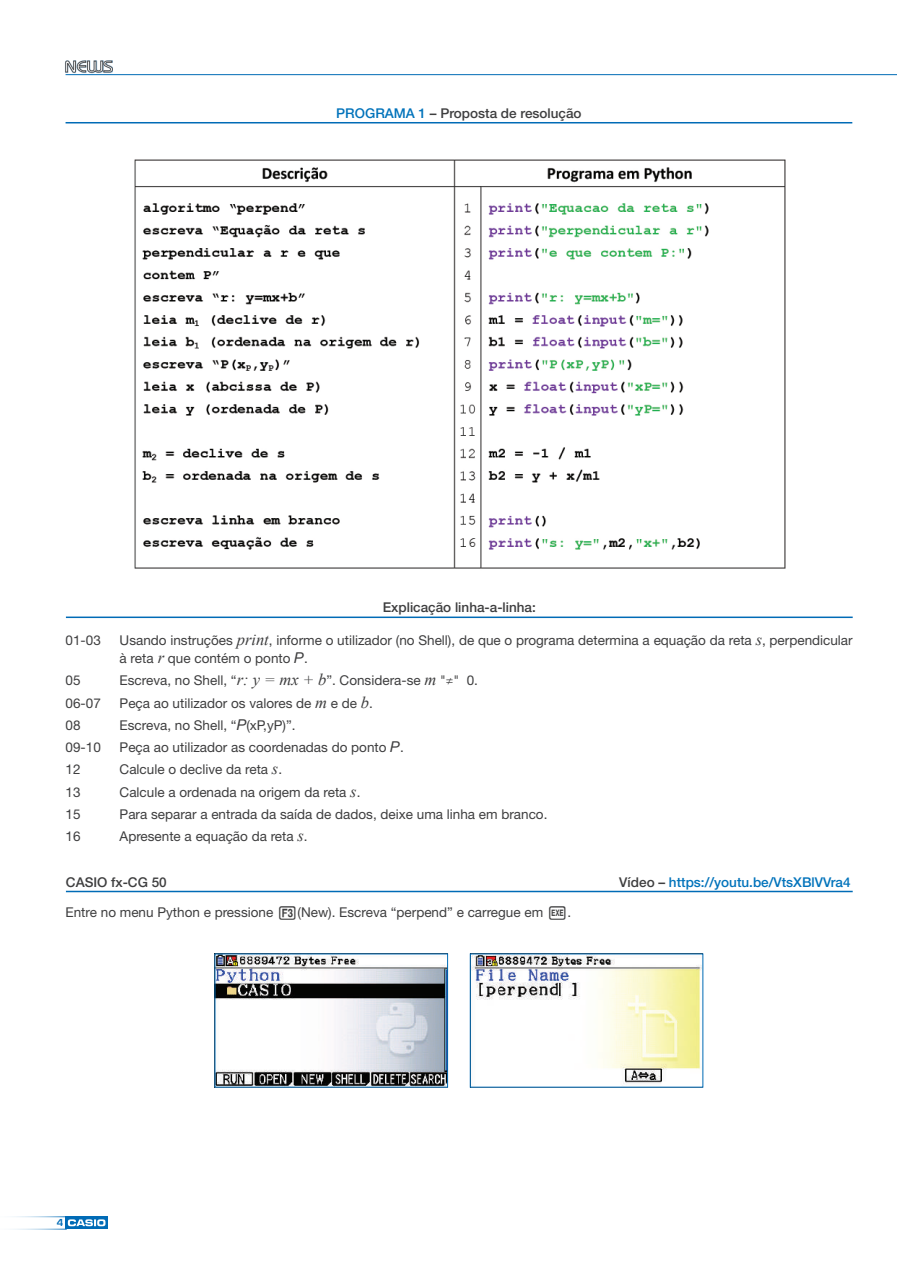
<style>
.page{position:relative;width:897px;height:1267px;background:#fff}
.page>*{position:absolute;margin:0;border:0;box-sizing:border-box;transform-origin:0 0}
.t1{font:13.5px/18px "Helvetica Neue LT Std";color:#3e3e3f}
.t2{font:500 13.5px "Helvetica Neue LT Std";color:#3e3e3f}
.t3{font:500 13.5px "Helvetica Neue LT Std";color:#0273bb}
.t4{font:700 10.5px "Eurostile";color:#006bb6}
.s1{color:#0273bb}
.s2{font-family:"Times New Roman";font-style:italic;font-size:16.5px}
.s3{font-style:italic;font-size:15px}
.s4{color:#3e3e3f}
.s5{font-family:"CFX01"}
</style>
<div class="page">
<svg style="left:105px;top:1216px;width:3px;height:13px"></svg>
<svg style="left:13px;top:1216px;width:92px;height:13px"></svg>
<hr style="left:66px;top:74px;width:830px;height:1px;background:#006bb6">
<svg style="left:65px;top:60px;width:48px;height:1px"></svg>
<svg style="left:65px;top:61px;width:48px;height:12px"></svg>
<img style="left:216px;top:955px;width:230px;height:130px">
<div style="left:214px;top:953px;width:234px;height:134px;border:1px solid #006bb6"></div>
<img style="left:471px;top:955px;width:230px;height:129px">
<div style="left:469px;top:953px;width:234px;height:134px;border:1px solid #006bb6"></div>
<hr style="left:66px;top:122px;width:786px;height:1px;background:#006bb6">
<img style="left:134px;top:159px;width:652px;height:410px">
<hr style="left:66px;top:616px;width:786px;height:2px;background:#006bb6">
<hr style="left:66px;top:890px;width:786px;height:2px;background:#006bb6">
<p class="t2" style="left:336px;top:105px;width:247px"><span class="s1">PROGRAMA 1</span> – Proposta de resolução</p>
<p class="t2" style="left:382px;top:599px;width:155px">Explicação linha-a-linha:</p>
<p class="t1" style="left:66px;top:631px;width:37px">01-03</p>
<p class="t1" style="left:120px;top:631px;width:734px">Usando instruções <span class="s2">print</span>, informe o utilizador (no Shell), de que o programa determina a equação da reta <span class="s2">s</span>, perpendicular à reta <span class="s2">r</span> que contém o ponto <span class="s3">P</span>.</p>
<p class="t1" style="left:66px;top:671px;width:17px">05</p>
<p class="t1" style="left:120px;top:671px;width:360px">Escreva, no Shell, “<span class="s2">r: y = mx + b</span>”. Considera-se <span class="s2">m</span> "≠" 0.</p>
<p class="t1" style="left:66px;top:693px;width:37px">06-07</p>
<p class="t1" style="left:120px;top:693px;width:255px">Peça ao utilizador os valores de <span class="s2">m</span> e de <span class="s2">b</span>.</p>
<p class="t1" style="left:66px;top:715px;width:17px">08</p>
<p class="t1" style="left:120px;top:715px;width:177px">Escreva, no Shell, “<span class="s3">P</span>(xP,yP)”.</p>
<p class="t1" style="left:66px;top:738px;width:37px">09-10</p>
<p class="t1" style="left:120px;top:738px;width:285px">Peça ao utilizador as coordenadas do ponto <span class="s3">P</span>.</p>
<p class="t1" style="left:66px;top:760px;width:17px">12</p>
<p class="t1" style="left:120px;top:760px;width:164px">Calcule o declive da reta <span class="s2">s</span>.</p>
<p class="t1" style="left:66px;top:782px;width:17px">13</p>
<p class="t1" style="left:120px;top:782px;width:242px">Calcule a ordenada na origem da reta <span class="s2">s</span>.</p>
<p class="t1" style="left:66px;top:804px;width:17px">15</p>
<p class="t1" style="left:120px;top:804px;width:429px">Para separar a entrada da saída de dados, deixe uma linha em branco.</p>
<p class="t1" style="left:66px;top:827px;width:17px">16</p>
<p class="t1" style="left:120px;top:827px;width:189px">Apresente a equação da reta <span class="s2">s</span>.</p>
<p class="t2" style="left:66px;top:873px;width:102px">CASIO fx-CG 50</p>
<p class="t3" style="left:619px;top:873px;width:233px"><span class="s4">Vídeo –</span> https://youtu.be/VtsXBlVVra4</p>
<p class="t1" style="left:66px;top:902px;width:507px">Entre no menu Python e pressione <span class="s5">e</span>(New). Escreva “perpend” e carregue em <span class="s5">l</span>.</p>
<p class="t4" style="left:57px;top:1218px;width:8px">4</p>
</div>
